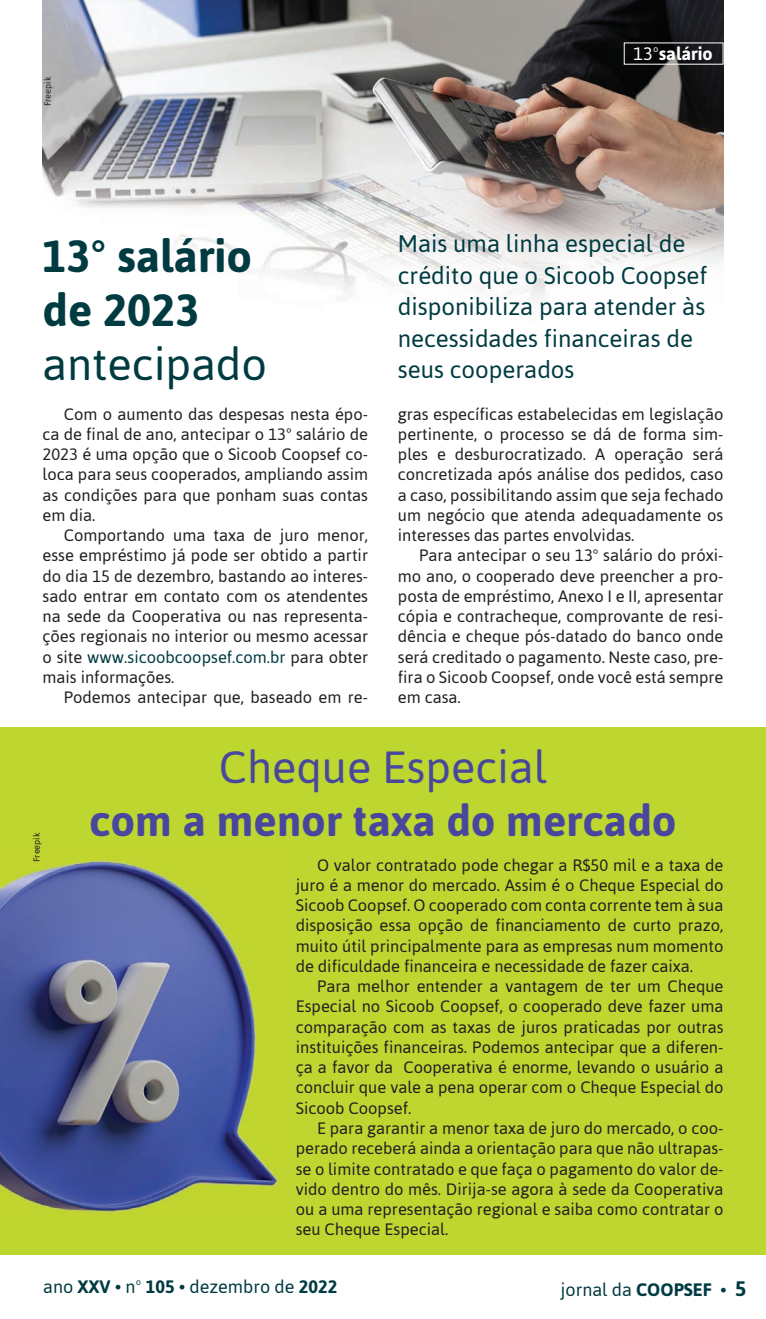
<style>
.page{position:relative;width:766px;height:1319px;background:#fff}
.page>*{position:absolute;margin:0;border:0;box-sizing:border-box;transform-origin:0 0}
.t1{font:700 45px/54px "Asap";color:#003b42}
.t2{font:45px "Asap";color:#48479d}
.t3{font:45px "Asap";color:#003b42}
.t4{font:700 43.5px "Asap";color:#48479d}
.t5{font:24px/31.5px "Asap";color:#003b42}
.t6{font:18px "Asap";color:#003b42}
.t7{font:700 18px "Asap";color:#fff}
.t8{font:16.5px/20.2px "Asap";color:#231f20;text-align:justify}
.t9{font:9px "Asap";color:#231f20}
.s1{font-weight:400}
.s2{color:#003b42}
.s3{font-weight:700}
.s4{font-weight:700;font-size:21px}
</style>
<div class="page">
<img style="left:43px;top:0;width:680px;height:304px">
<div style="left:0;top:727px;width:765px;height:527px;background:#bed630"></div>
<img style="left:0;top:860px;width:278px;height:353px">
<p class="t9" style="left:43px;top:106px;width:31px;rotate:-90deg">Freepik</p>
<p class="t7" style="left:633px;top:43px;width:81px"><span class="s1">13º</span>salário</p>
<h1 class="t1" style="left:43px;top:228px;width:211px">13° salário de 2023</h1>
<h1 class="t3" style="left:43px;top:338px;width:226px">antecipado</h1>
<p class="t8" style="left:43px;top:403px;width:327px;text-indent:21px">Com o aumento das despesas nesta épo&shy;ca de final de ano, antecipar o 13° salário de 2023 é uma opção que o Sicoob Coopsef co&shy;loca para seus cooperados, ampliando assim as condições para que ponham suas contas em dia.</p>
<p class="t8" style="left:43px;top:525px;width:327px;text-indent:21px">Comportando uma taxa de juro menor, esse empréstimo já pode ser obtido a partir do dia 15 de dezembro, bastando ao interes&shy;sado entrar em contato com os atendentes na sede da Cooperativa ou nas representa&shy;ções regionais no interior ou mesmo acessar o site <span class="s2">www.sicoobcoopsef.com.br</span> para obter mais informações.</p>
<p class="t8" style="left:64px;top:687px;width:306px">Podemos antecipar que, baseado em re-</p>
<h3 class="t5" style="left:398px;top:228px;width:311px">Mais uma linha especial de crédito que o Sicoob Coopsef disponibiliza para atender às necessidades financeiras de seus cooperados</h3>
<p class="t8" style="left:398px;top:403px;width:327px">gras específicas estabelecidas em legislação pertinente, o processo se dá de forma sim&shy;ples e desburocratizado. A operação será concretizada após análise dos pedidos, caso a caso, possibilitando assim que seja fechado um negócio que atenda adequadamente os interesses das partes envolvidas.</p>
<p class="t8" style="left:398px;top:545px;width:327px;text-indent:21px">Para antecipar o seu 13° salário do próxi&shy;mo ano, o cooperado deve preencher a pro&shy;posta de empréstimo, Anexo I e II, apresentar cópia e contracheque, comprovante de resi&shy;dência e cheque pós-datado do banco onde será creditado o pagamento. Neste caso, pre&shy;fira o Sicoob Coopsef, onde você está sempre em casa.</p>
<p class="t9" style="left:31px;top:862px;width:31px;rotate:-90deg">Freepik</p>
<h1 class="t2" style="left:219px;top:741px;width:329px">Cheque Especial</h1>
<h2 class="t4" style="left:89px;top:795px;width:588px">com a menor taxa do mercado</h2>
<p class="t8" style="left:296px;top:854px;width:429px;text-indent:21px">O valor contratado pode chegar a R$50 mil e a taxa de juro é a menor do mercado. Assim é o Cheque Especial do Sicoob Coopsef. O cooperado com conta corrente tem à sua disposição essa opção de financiamento de curto prazo, muito útil principalmente para as empresas num momento de dificuldade financeira e necessidade de fazer caixa.</p>
<p class="t8" style="left:296px;top:975px;width:429px;text-indent:21px">Para melhor entender a vantagem de ter um Cheque Especial no Sicoob Coopsef, o cooperado deve fazer uma comparação com as taxas de juros praticadas por outras instituições financeiras. Podemos antecipar que a diferen&shy;ça a favor da Cooperativa é enorme, levando o usuário a concluir que vale a pena operar com o Cheque Especial do Sicoob Coopsef.</p>
<p class="t8" style="left:296px;top:1117px;width:429px;text-indent:21px">E para garantir a menor taxa de juro do mercado, o coo&shy;perado receberá ainda a orientação para que não ultrapas&shy;se o limite contratado e que faça o pagamento do valor de&shy;vido dentro do mês. Dirija-se agora à sede da Cooperativa ou a uma representação regional e saiba como contratar o seu Cheque Especial.</p>
<p class="t6" style="left:43px;top:1275px;width:295px">ano <span class="s3">XXV •</span> nº <span class="s3">105 •</span> dezembro de <span class="s3">2022</span></p>
<p class="t6" style="left:560px;top:1278px;width:187px">jornal da <span class="s3">COOPSEF •</span> <span class="s4">5</span></p>
</div>
